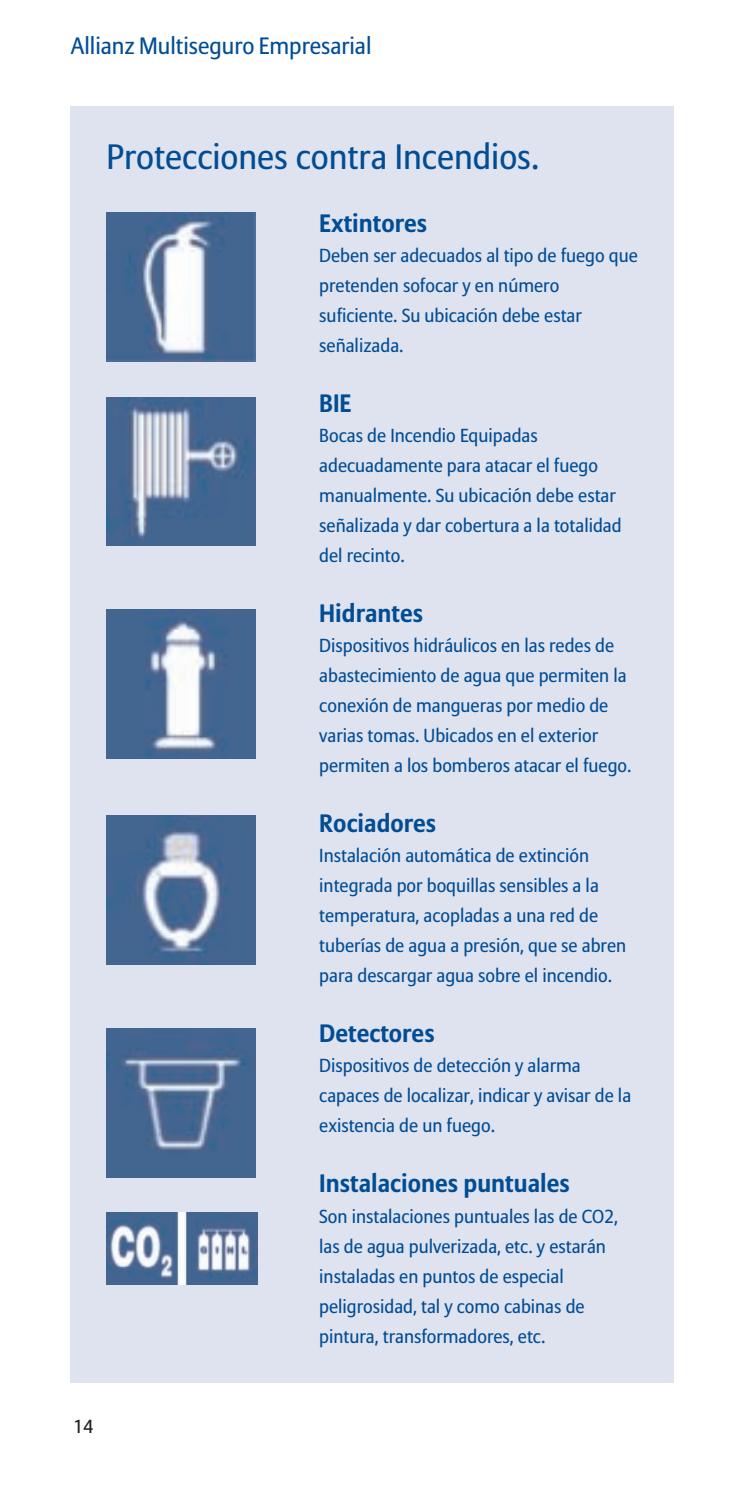
<style>
.page{position:relative;width:745px;height:1489px;background:#fff}
.page>*{position:absolute;margin:0;border:0;box-sizing:border-box;transform-origin:0 0}
.t1{font:35px "Allianz Sans";color:#014d95}
.t2{font:700 25px "Allianz Sans";color:#014d95}
.t3{font:23.5px "Allianz Sans";color:#014d95}
.t4{font:18.75px/30px "Allianz Sans";color:#014d95}
.t5{font:18.75px "Allianz Sans";color:#231f20}
</style>
<div class="page">
<div style="left:71px;top:106px;width:602px;height:1276px;background:#dfe3f0"></div>
<img style="left:106px;top:213px;width:149px;height:148px">
<img style="left:106px;top:397px;width:149px;height:149px">
<img style="left:106px;top:609px;width:149px;height:149px">
<img style="left:106px;top:815px;width:149px;height:149px">
<img style="left:106px;top:1028px;width:149px;height:148px">
<img style="left:106px;top:1212px;width:152px;height:71px">
<p class="t3" style="left:71px;top:32px;width:302px">Allianz Multiseguro Empresarial</p>
<h1 class="t1" style="left:106px;top:136px;width:434px">Protecciones contra Incendios.</h1>
<h2 class="t2" style="left:319px;top:209px;width:109px">Extintores</h2>
<p class="t4" style="left:319px;top:240px;width:320px">Deben ser adecuados al tipo de fuego que pretenden sofocar y en número suficiente. Su ubicación debe estar señalizada.</p>
<h2 class="t2" style="left:319px;top:389px;width:34px">BIE</h2>
<p class="t4" style="left:319px;top:420px;width:303px">Bocas de Incendio Equipadas adecuadamente para atacar el fuego manualmente. Su ubicación debe estar señalizada y dar cobertura a la totalidad del recinto.</p>
<p class="t5" style="left:73px;top:1414px;width:21px">14</p>
<h2 class="t2" style="left:319px;top:599px;width:105px">Hidrantes</h2>
<p class="t4" style="left:319px;top:630px;width:313px">Dispositivos hidráulicos en las redes de abastecimiento de agua que permiten la conexión de mangueras por medio de varias tomas. Ubicados en el exterior permiten a los bomberos atacar el fuego.</p>
<h2 class="t2" style="left:319px;top:809px;width:118px">Rociadores</h2>
<p class="t4" style="left:319px;top:840px;width:308px">Instalación automática de extinción integrada por boquillas sensibles a la temperatura, acopladas a una red de tuberías de agua a presión, que se abren para descargar agua sobre el incendio.</p>
<h2 class="t2" style="left:319px;top:1019px;width:117px">Detectores</h2>
<p class="t4" style="left:319px;top:1050px;width:313px">Dispositivos de detección y alarma capaces de localizar, indicar y avisar de la existencia de un fuego.</p>
<h2 class="t2" style="left:319px;top:1169px;width:252px">Instalaciones puntuales</h2>
<p class="t4" style="left:319px;top:1200px;width:300px">Son instalaciones puntuales las de CO2, las de agua pulverizada, etc. y estarán instaladas en puntos de especial peligrosidad, tal y como cabinas de pintura, transformadores, etc.</p>
</div>
